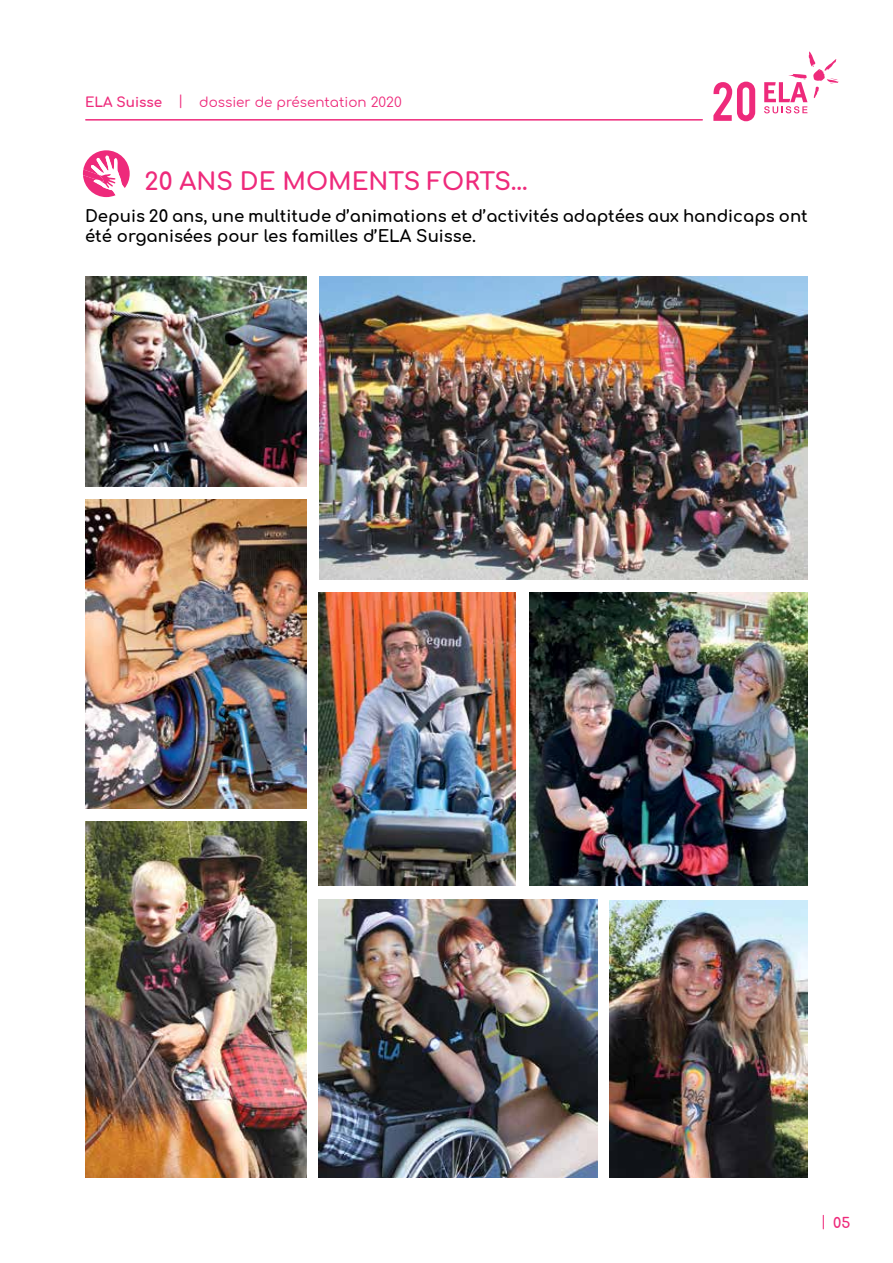
<style>
.page{position:relative;width:893px;height:1263px;background:#fff}
.page>*{position:absolute;margin:0;border:0;box-sizing:border-box;transform-origin:0 0}
.t1{font:700 24px "Comfortaa";color:#ee2a7b}
.t2{font:700 16.5px/19.8px "Comfortaa";color:#000}
.t3{font:700 14.25px "Comfortaa";color:#ee2a7b}
.t4{font:13.5px "Comfortaa";color:#ee2a7b}
.s1{font-weight:700}
.s2{font-weight:400}
</style>
<div class="page">
<hr style="left:86px;top:119px;width:616px;height:2px;background:#ee2a7b">
<svg style="left:764px;top:51px;width:75px;height:62px"></svg>
<svg style="left:713px;top:82px;width:42px;height:39px"></svg>
<img style="left:85px;top:276px;width:222px;height:210px">
<img style="left:529px;top:593px;width:279px;height:293px">
<img style="left:85px;top:499px;width:222px;height:310px">
<img style="left:85px;top:821px;width:222px;height:357px">
<img style="left:319px;top:593px;width:197px;height:293px">
<img style="left:319px;top:900px;width:278px;height:278px">
<img style="left:610px;top:900px;width:197px;height:278px">
<img style="left:319px;top:276px;width:488px;height:303px">
<svg style="left:83px;top:150px;width:47px;height:47px"></svg>
<p class="t4" style="left:85px;top:90px;width:318px"><span class="s1">ELA Suisse</span> | dossier de présentation 2020</p>
<h1 class="t1" style="left:145px;top:159px;width:385px">20 ANS DE MOMENTS FORTS…</h1>
<p class="t2" style="left:85px;top:204px;width:724px">Depuis 20 ans, une multitude d’animations et d’activités adaptées aux handicaps ont été organisées pour les familles d’ELA Suisse.</p>
<p class="t3" style="left:821px;top:1209px;width:31px"><span class="s2">|</span> 05</p>
</div>
